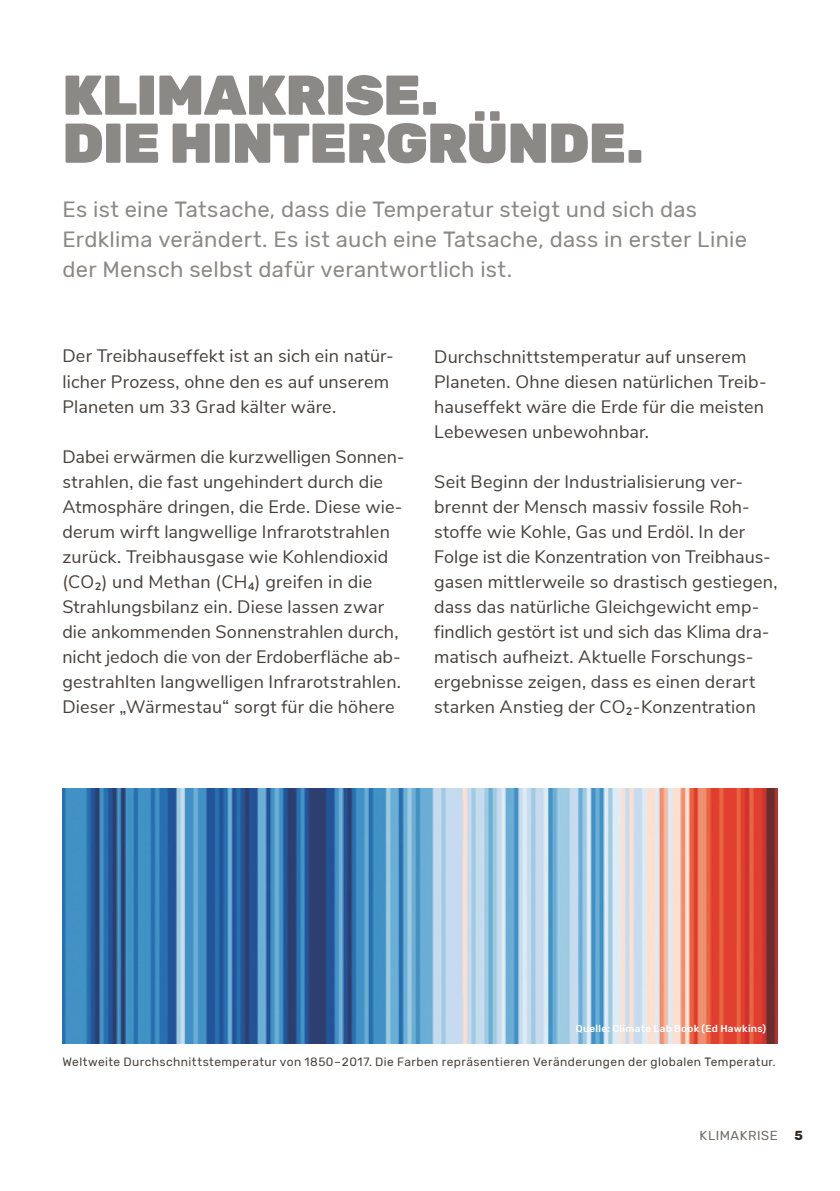
<style>
.page{position:relative;width:840px;height:1191px;background:#fff}
.page>*{position:absolute;margin:0;border:0;box-sizing:border-box;transform-origin:0 0}
.t1{font:900 56px/48px "Rubik";letter-spacing:-.015em;color:#8b8986}
.t2{font:22px/30px "Rubik";letter-spacing:.01em;color:#8b8986}
.t3{font:18px/25px "Nunito Sans";letter-spacing:.01em;color:#473f3a}
.t4{font:13px "Rubik";letter-spacing:.045em;color:#6d6966}
.t5{font:700 13px "Rubik";color:#32261c}
.t6{font:12px "Rubik";letter-spacing:.035em;color:#473f3a}
.t7{font:500 10px "Rubik";letter-spacing:.025em;color:#fff}
</style>
<div class="page">
<img style="left:62px;top:788px;width:715px;height:255px">
<h1 class="t1" style="left:62px;top:73px;width:582px">KLIMAKRISE.<br>DIE HINTERGRÜNDE.</h1>
<p class="t2" style="left:62px;top:195px;width:685px">Es ist eine Tatsache, dass die Temperatur steigt und sich das<br>Erdklima verändert. Es ist auch eine Tatsache, dass in erster Linie der Mensch selbst dafür verantwortlich ist.</p>
<p class="t3" style="left:62px;top:343px;width:333px">Der Treibhauseffekt ist an sich ein natür&shy;licher Prozess, ohne den es auf unserem<br>Planeten um 33 Grad kälter wäre.</p>
<p class="t3" style="left:62px;top:443px;width:343px">Dabei erwärmen die kurzwelligen Sonnen&shy;strahlen, die fast ungehindert durch die Atmosphäre dringen, die Erde. Diese wie&shy;derum wirft langwellige Infrarotstrahlen zurück. Treibhausgase wie Kohlendioxid (CO2) und Methan (CH4) greifen in die Strahlungsbilanz ein. Diese lassen zwar die ankommenden Sonnenstrahlen durch, nicht jedoch die von der Erdoberfläche ab&shy;gestrahlten langwelligen Infrarotstrahlen.<br>Dieser „Wärmestau“ sorgt für die höhere</p>
<p class="t3" style="left:434px;top:343px;width:334px">Durchschnittstemperatur auf unserem Planeten. Ohne diesen natürlichen Treib&shy;hauseffekt wäre die Erde für die meisten Lebewesen unbewohnbar.</p>
<p class="t3" style="left:434px;top:468px;width:344px">Seit Beginn der Industrialisierung ver&shy;brennt der Mensch massiv fossile Roh&shy;stoffe wie Kohle, Gas und Erdöl. In der Folge ist die Konzentration von Treibhaus&shy;gasen mittlerweile so drastisch gestiegen, dass das natürliche Gleichgewicht emp&shy;findlich gestört ist und sich das Klima dra&shy;matisch aufheizt. Aktuelle Forschungs&shy;ergebnisse zeigen, dass es einen derart starken Anstieg der CO2-Konzentration</p>
<p class="t7" style="left:575px;top:1023px;width:192px">Quelle: Climate Lab Book (Ed Hawkins)</p>
<p class="t6" style="left:62px;top:1055px;width:714px">Weltweite Durchschnittstemperatur von 1850–2017. Die Farben repräsentieren Veränderungen der globalen Temperatur.</p>
<p class="t4" style="left:699px;top:1128px;width:79px">KLIMAKRISE</p>
<p class="t5" style="left:794px;top:1128px;width:10px">5</p>
</div>
